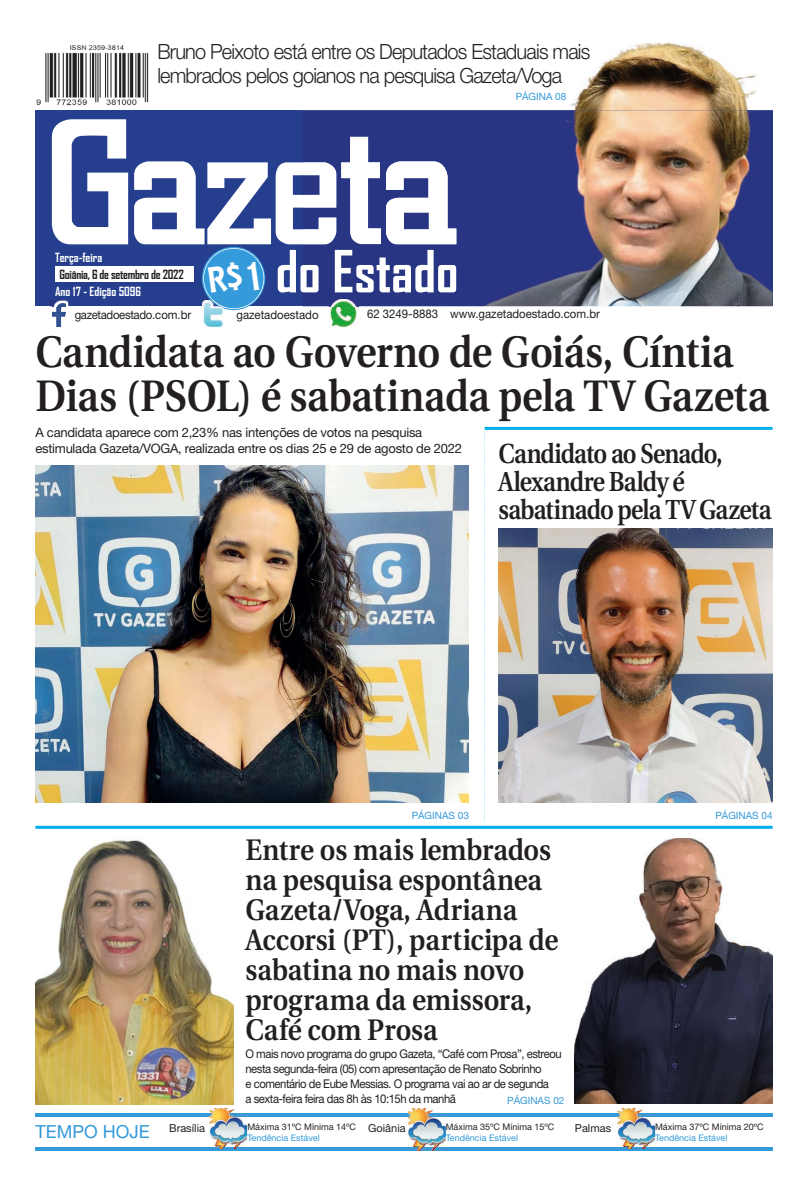
<style>
.page{position:relative;width:808px;height:1191px;background:#fff}
.page>*{position:absolute;margin:0;border:0;box-sizing:border-box;transform-origin:0 0}
.t1{font:600 44px/44px "Utopia";letter-spacing:-.01em;color:#231f20;scale:.9 1}
.t2{font:600 29.7px/30px "Utopia";letter-spacing:-.005em;color:#231f20;scale:.91 1}
.t3{font:600 27.5px/28px "Utopia";letter-spacing:-.035em;color:#231f20;scale:.86 1}
.t4{font:300 21px/24px "Helvetica Neue";letter-spacing:-.04em;color:#231f20;scale:.95 1}
.t5{font:18px "Helvetica Neue";color:#349ada}
.t6{font:13px/16px "Helvetica Neue";letter-spacing:-.02em;color:#231f20}
.t7{font:700 12.1px "Agency FB";color:#fff}
.t8{font:700 12.1px "Agency FB";letter-spacing:-.02em;color:#231f20}
.t9{font:12px/15px "Helvetica Neue";letter-spacing:-.04em;color:#231f20;scale:.94 1}
.t10{font:12px "Helvetica Neue";color:#231f20;scale:.95 1}
.t11{font:12px "Helvetica Neue";letter-spacing:-.04em;color:#231f20;scale:.95 1}
.t12{font:11px "Helvetica Neue";color:#231f20}
.t13{font:10px "Helvetica Neue";color:#349ada}
.t14{font:9px "Helvetica Neue";color:#231f20}
.t15{font:9px "Helvetica Neue";color:#349ada}
</style>
<div class="page">
<hr style="left:35px;top:1113px;width:738px;height:3px;background:#349ada">
<hr style="left:35px;top:1147px;width:738px;height:3px;background:#349ada">
<img style="left:408px;top:1108px;width:38px;height:42px">
<img style="left:408px;top:1113px;width:38px;height:3px">
<img style="left:408px;top:1150px;width:38px;height:1px">
<img style="left:209px;top:1108px;width:38px;height:40px">
<img style="left:209px;top:1113px;width:38px;height:3px">
<img style="left:617px;top:1108px;width:38px;height:40px">
<img style="left:617px;top:1113px;width:38px;height:3px">
<div style="left:35px;top:110px;width:737px;height:196px;background:#253f8e"></div>
<div style="left:55px;top:266px;width:138px;height:15px;background:#fff"></div>
<img style="left:49px;top:300px;width:19px;height:27px">
<img style="left:52px;top:306px;width:13px;height:20px">
<svg style="left:52px;top:303px;width:13px;height:3px"></svg>
<img style="left:203px;top:309px;width:20px;height:19px">
<img style="left:330px;top:309px;width:27px;height:19px">
<img style="left:36px;top:45px;width:113px;height:61px">
<svg style="left:52px;top:119px;width:76px;height:125px"></svg>
<img style="left:303px;top:43px;width:469px;height:263px">
<img style="left:303px;top:43px;width:288px;height:46px">
<img style="left:515px;top:90px;width:52px;height:12px">
<img style="left:35px;top:465px;width:434px;height:337px">
<hr style="left:35px;top:826px;width:738px;height:3px;background:#00aeef">
<svg style="left:484px;top:426px;width:2px;height:396px"></svg>
<hr style="left:485px;top:427px;width:287px;height:3px;background:#00aeef">
<img style="left:498px;top:528px;width:274px;height:274px">
<img style="left:574px;top:838px;width:198px;height:265px">
<img style="left:35px;top:840px;width:199px;height:264px">
<svg style="left:134px;top:137px;width:322px;height:172px"></svg>
<h3 class="t4" style="left:157px;top:39px;width:457px">Bruno Peixoto está entre os Deputados Estaduais mais lembrados pelos goianos na pesquisa Gazeta/Voga</h3>
<p class="t13" style="left:516px;top:91px;width:52px">PÁGINA 08</p>
<p class="t7" style="left:55px;top:250px;width:49px">Terça-feira</p>
<p class="t8" style="left:59px;top:267px;width:126px">Goiânia, 6 de setembro de 2022</p>
<p class="t7" style="left:55px;top:283px;width:88px">Ano 17 - Edição 5096</p>
<p class="t11" style="left:75px;top:307px;width:124px">gazetadoestado.com.br</p>
<p class="t10" style="left:236px;top:308px;width:88px">gazetadoestado</p>
<p class="t10" style="left:367px;top:307px;width:247px">62 3249-8883 www.gazetadoestado.com.br</p>
<h1 class="t1" style="left:35px;top:330px;width:817px">Candidata ao Governo de Goiás, Cíntia<br>Dias (PSOL) é sabatinada pela TV Gazeta</h1>
<p class="t6" style="left:35px;top:424px;width:428px">A candidata aparece com 2,23% nas intenções de votos na pesquisa estimulada Gazeta/VOGA, realizada entre os dias 25 e 29 de agosto de 2022</p>
<h3 class="t3" style="left:498px;top:440px;width:319px">Candidato ao Senado,<br>Alexandre Baldy é sabatinado pela TV Gazeta</h3>
<p class="t13" style="left:412px;top:809px;width:59px">PÁGINAS 03</p>
<h2 class="t2" style="left:245px;top:835px;width:345px">Entre os mais lembrados na pesquisa espontânea<br>Gazeta/Voga, Adriana<br>Accorsi (PT), participa de sabatina no mais novo programa da emissora,<br>Café com Prosa</h2>
<p class="t9" style="left:245px;top:1046px;width:338px">O mais novo programa do grupo Gazeta, “Café com Prosa”, estreou nesta segunda-feira (05) com apresentação de Renato Sobrinho<br>e comentário de Eube Messias. O programa vai ao ar de segunda<br>a sexta-feira feira das 8h às 10:15h da manhã</p>
<p class="t13" style="left:507px;top:1094px;width:59px">PÁGINAS 02</p>
<p class="t14" style="left:247px;top:1121px;width:110px">Máxima 31ºC Mínima 14ºC</p>
<p class="t15" style="left:247px;top:1132px;width:74px">Tendência Estável</p>
<p class="t14" style="left:446px;top:1121px;width:110px">Máxima 35ºC Mínima 15ºC</p>
<p class="t15" style="left:446px;top:1132px;width:74px">Tendência Estável</p>
<h3 class="t5" style="left:35px;top:1120px;width:171px">TEMPO HOJE <sup>Brasília</sup></h3>
<p class="t12" style="left:368px;top:1121px;width:39px">Goiânia</p>
<p class="t12" style="left:575px;top:1121px;width:38px">Palmas</p>
<p class="t13" style="left:715px;top:809px;width:59px">PÁGINAS 04</p>
<p class="t14" style="left:655px;top:1121px;width:110px">Máxima 37ºC Mínima 20ºC</p>
<p class="t15" style="left:655px;top:1132px;width:74px">Tendência Estável</p>
</div>
